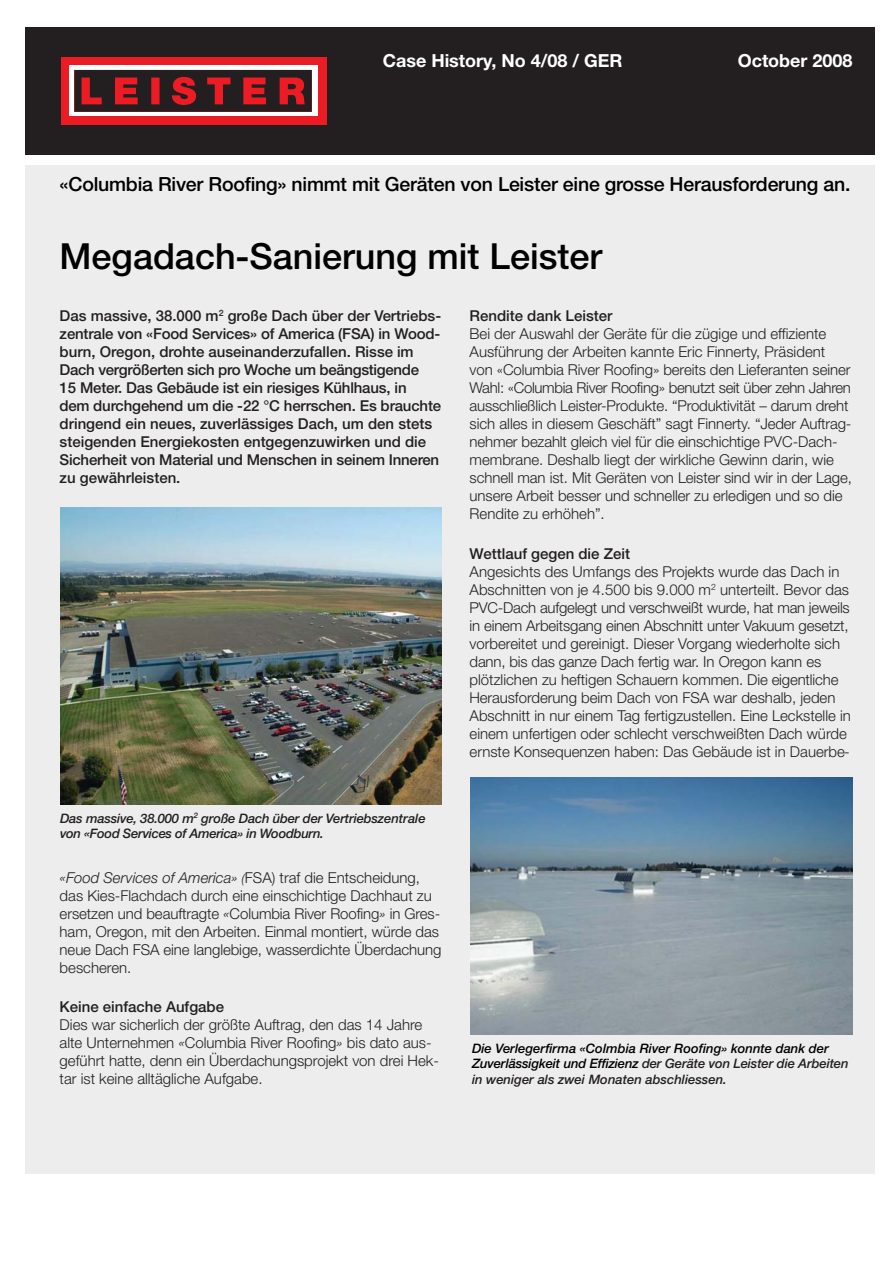
<style>
.page{position:relative;width:893px;height:1263px;background:#fff}
.page>*{position:absolute;margin:0;border:0;box-sizing:border-box;transform-origin:0 0}
.t1{font:500 36px "Helvetica Neue";color:#000}
.t2{font:500 19.5px "Helvetica Neue";letter-spacing:-.01em;color:#000}
.t3{font:700 18px "Helvetica Neue";color:#fff}
.t4{font:300 15px/18px "Helvetica Neue";color:#231f20}
.t5{font:500 15px/18px "Helvetica Neue";color:#231f20}
.t6{font:italic 500 13.05px/15.6px "Helvetica Neue";color:#000}
.t7{font:italic 500 13.05px/15.6px "Helvetica Neue";letter-spacing:-.015em;color:#231f20}
.s1{font-style:italic}
.s2{font-style:italic;font-size:13.05px}
.s3{color:#231f20}
</style>
<div class="page">
<div style="left:26px;top:27px;width:848px;height:127px;background:#231f20"></div>
<div style="left:26px;top:165px;width:848px;height:1008px;background:#ededee"></div>
<div style="left:61px;top:57px;width:265px;height:68px;background:#ed1c24"></div>
<div style="left:69px;top:65px;width:248px;height:51px;background:#fff"></div>
<svg style="left:74px;top:70px;width:238px;height:42px;background:#5d1e21"></svg>
<img style="left:60px;top:508px;width:381px;height:296px">
<img style="left:470px;top:778px;width:382px;height:256px">
<p class="t3" style="left:382px;top:54px;width:241px">Case History, No 4/08 / GER</p>
<p class="t3" style="left:737px;top:54px;width:116px">October 2008</p>
<h2 class="t2" style="left:60px;top:177px;width:792px">«Columbia River Roofing» nimmt mit Geräten von Leister eine grosse Herausforderung an.</h2>
<h1 class="t1" style="left:60px;top:243px;width:544px">Megadach-Sanierung mit Leister</h1>
<p class="t5" style="left:60px;top:308px;width:383px">Das massive, 38.000 m<sup>2</sup> große Dach über der Vertriebs&shy;zentrale von «Food Services» of America (FSA) in Wood&shy;burn, Oregon, drohte auseinanderzufallen. Risse im Dach vergrößerten sich pro Woche um beängstigende<br>15 Meter. Das Gebäude ist ein riesiges Kühlhaus, in<br>dem durchgehend um die -22 °C herrschen. Es brauchte dringend ein neues, zuverlässiges Dach, um den stets steigenden Energiekosten entgegenzuwirken und die Sicherheit von Material und Menschen in seinem Inneren zu gewährleisten.</p>
<p class="t5" style="left:469px;top:308px;width:144px">Rendite dank Leister</p>
<p class="t4" style="left:469px;top:326px;width:384px">Bei der Auswahl der Geräte für die zügige und effiziente Ausführung der Arbeiten kannte Eric Finnerty, Präsident von «Columbia River Roofing» bereits den Lieferanten seiner Wahl: «Columbia River Roofing» benutzt seit über zehn Jahren ausschließlich Leister-Produkte. “Produktivität – darum dreht sich alles in diesem Geschäft” sagt Finnerty. “Jeder Auftrag&shy;nehmer bezahlt gleich viel für die einschichtige PVC-Dach&shy;membrane. Deshalb liegt der wirkliche Gewinn darin, wie schnell man ist. Mit Geräten von Leister sind wir in der Lage, unsere Arbeit besser und schneller zu erledigen und so die Rendite zu erhöheh”.</p>
<p class="t5" style="left:469px;top:546px;width:162px">Wettlauf gegen die Zeit</p>
<p class="t4" style="left:469px;top:564px;width:383px">Angesichts des Umfangs des Projekts wurde das Dach in Abschnitten von je 4.500 bis 9.000 m<sup>2</sup> unterteilt. Bevor das PVC-Dach aufgelegt und verschweißt wurde, hat man jeweils in einem Arbeitsgang einen Abschnitt unter Vakuum gesetzt, vorbereitet und gereinigt. Dieser Vorgang wiederholte sich dann, bis das ganze Dach fertig war. In Oregon kann es plötzlichen zu heftigen Schauern kommen. Die eigentliche Herausforderung beim Dach von FSA war deshalb, jeden Abschnitt in nur einem Tag fertigzustellen. Eine Leckstelle in einem unfertigen oder schlecht verschweißten Dach würde ernste Konsequenzen haben: Das Gebäude ist in Dauerbe-</p>
<p class="t7" style="left:60px;top:812px;width:367px">Das massive, 38.000 m<sup>2</sup> große Dach über der Vertriebszentrale von «Food Services of America» in Woodburn.</p>
<p class="t4" style="left:60px;top:870px;width:383px"><span class="s1">«Food Services of America»</span> <span class="s2">(</span>FSA) traf die Entscheidung, das Kies-Flachdach durch eine einschichtige Dachhaut zu ersetzen und beauftragte <span class="s1">«</span>Columbia River Roofing<span class="s1">»</span> in Gres&shy;ham, Oregon, mit den Arbeiten. Einmal montiert, würde das neue Dach FSA eine langlebige, wasserdichte Überdachung bescheren.</p>
<p class="t5" style="left:60px;top:999px;width:166px">Keine einfache Aufgabe</p>
<p class="t4" style="left:60px;top:1017px;width:381px">Dies war sicherlich der größte Auftrag, den das 14 Jahre alte Unternehmen <span class="s1">«</span>Columbia River Roofing<span class="s1">»</span> bis dato aus&shy;geführt hatte, denn ein Überdachungsprojekt von drei Hek&shy;tar ist keine alltägliche Aufgabe.</p>
<p class="t6" style="left:472px;top:1042px;width:378px">Die Verlegerfirma «Colmbia River Roofing» konnte dank der<br>Zuverlässigkeit und Effizienz <span class="s3">der Geräte von Leister die Arbeiten in weniger als zwei Monaten abschliessen.</span></p>
</div>
